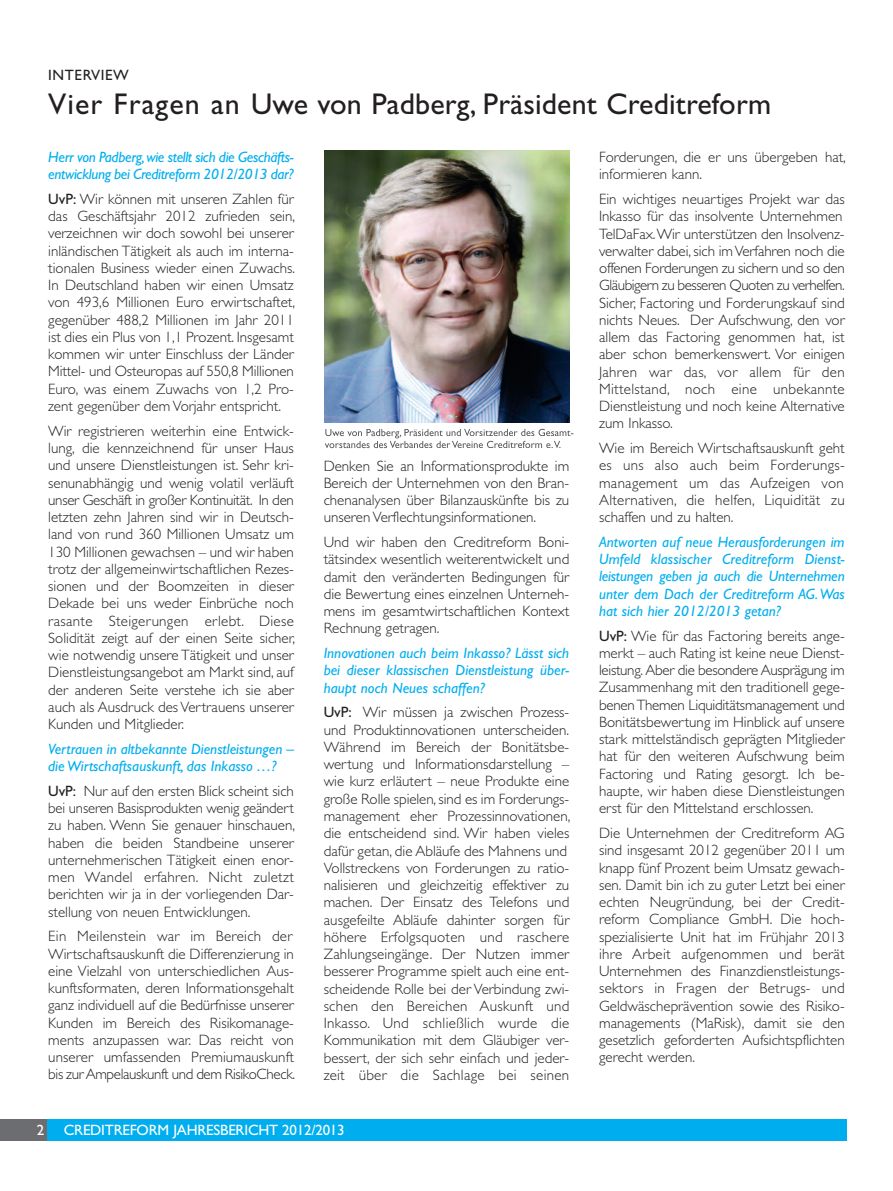
<style>
.page{position:relative;width:893px;height:1191px;background:#fff}
.page>*{position:absolute;margin:0;border:0;box-sizing:border-box;transform-origin:0 0}
.t1{font:30px "Gill Sans";letter-spacing:.005em;color:#231f20}
.t2{font:15px/17.2px "Gill Sans Light TT";color:#231f20;text-align:justify}
.t3{font:italic 15px/17.2px "Gill Sans";color:#00aeef;text-align:justify}
.t4{font:italic 15px/17.2px "Gill Sans";letter-spacing:-.02em;color:#00aeef}
.t5{font:15px "Gill Sans";letter-spacing:-.015em;color:#fff}
.t6{font:15px "Gill Sans";letter-spacing:.04em;color:#231f20}
.s1{font-family:"Gill Sans"}
</style>
<div class="page">
<div style="left:47px;top:1119px;width:799px;height:21px;background:#00aeef"></div>
<div style="left:0;top:1119px;width:47px;height:21px;background:#6c6d70"></div>
<img style="left:325px;top:150px;width:245px;height:273px">
<svg style="left:325px;top:429px;width:225px;height:19px"></svg>
<p class="t6" style="left:48px;top:69px;width:82px">INTERVIEW</p>
<h1 class="t1" style="left:48px;top:93px;width:724px">Vier Fragen an Uwe von Padberg, Präsident Creditreform</h1>
<p class="t4" style="left:48px;top:150px;width:247px">Herr von Padberg,wie stellt sich die Geschäfts&shy;entwicklung bei Creditreform 2012/2013 dar?</p>
<p class="t2" style="left:48px;top:190px;width:248px"><span class="s1">UvP:</span> Wir können mit unseren Zahlen für das Geschäftsjahr 2012 zufrieden sein, verzeichnen wir doch sowohl bei unserer inländischen Tätigkeit als auch im interna&shy;tionalen Business wieder einen Zuwachs.<br>In Deutschland haben wir einen Umsatz von 493,6 Millionen Euro erwirtschaftet, gegenüber 488,2 Millionen im Jahr 2011 ist dies ein Plus von 1,1 Prozent. Insgesamt kommen wir unter Einschluss der Länder Mittel- und Osteuropas auf 550,8 Millionen Euro, was einem Zuwachs von 1,2 Pro&shy;zent gegenüber dem Vorjahr entspricht.</p>
<p class="t2" style="left:48px;top:422px;width:248px">Wir registrieren weiterhin eine Entwick&shy;lung, die kennzeichnend für unser Haus und unsere Dienstleistungen ist. Sehr kri&shy;senunabhängig und wenig volatil verläuft unser Geschäft in großer Kontinuität. In den letzten zehn Jahren sind wir in Deutsch&shy;land von rund 360 Millionen Umsatz um 130 Millionen gewachsen – und wir haben trotz der allgemeinwirtschaftlichen Rezes&shy;sionen und der Boomzeiten in dieser Dekade bei uns weder Einbrüche noch rasante Steigerungen erlebt. Diese Solidität zeigt auf der einen Seite sicher, wie notwendig unsere Tätigkeit und unser Dienstleistungsangebot am Markt sind, auf der anderen Seite verstehe ich sie aber auch als Ausdruck desVertrauens unserer Kunden und Mitglieder.</p>
<p class="t3" style="left:48px;top:741px;width:247px">Vertrauen in altbekannte Dienstleistungen – die Wirtschaftsauskunft, das Inkasso …?</p>
<p class="t2" style="left:48px;top:782px;width:248px"><span class="s1">UvP:</span> Nur auf den ersten Blick scheint sich bei unseren Basisprodukten wenig geändert zu haben. Wenn Sie genauer hinschauen, haben die beiden Standbeine unserer unternehmerischen Tätigkeit einen enor&shy;men Wandel erfahren. Nicht zuletzt berichten wir ja in der vorliegenden Dar&shy;stellung von neuen Entwicklungen.</p>
<p class="t2" style="left:48px;top:927px;width:248px;text-align:left">Ein Meilenstein war im Bereich der Wirtschaftsauskunft die Differenzierung in eine Vielzahl von unterschiedlichen Aus&shy;kunftsformaten, deren Informationsgehalt ganz individuell auf die Bedürfnisse unserer Kunden im Bereich des Risikomanage&shy;ments anzupassen war. Das reicht von unserer umfassenden Premiumauskunft bis zurAmpelauskunft und dem RisikoCheck.</p>
<p class="t2" style="left:324px;top:457px;width:247px">Denken Sie an Informationsprodukte im Bereich der Unternehmen von den Bran&shy;chenanalysen über Bilanzauskünfte bis zu unseren Verflechtungsinformationen.</p>
<p class="t2" style="left:324px;top:533px;width:247px">Und wir haben den Creditreform Boni&shy;tätsindex wesentlich weiterentwickelt und damit den veränderten Bedingungen für die Bewertung eines einzelnen Unterneh&shy;mens im gesamtwirtschaftlichen Kontext Rechnung getragen.</p>
<p class="t3" style="left:324px;top:646px;width:247px">Innovationen auch beim Inkasso? Lässt sich bei dieser klassischen Dienstleistung über&shy;haupt noch Neues schaffen?</p>
<p class="t2" style="left:324px;top:703px;width:248px;text-align:left"><span class="s1">UvP:</span> Wir müssen ja zwischen Prozess&shy;und Produktinnovationen unterscheiden.<br>Während im Bereich der Bonitätsbe&shy;wertung und Informationsdarstellung – wie kurz erläutert – neue Produkte eine große Rolle spielen, sind es im Forderungs&shy;management eher Prozessinnovationen, die entscheidend sind. Wir haben vieles dafür getan, die Abläufe des Mahnens und Vollstreckens von Forderungen zu ratio&shy;nalisieren und gleichzeitig effektiver zu machen. Der Einsatz des Telefons und ausgefeilte Abläufe dahinter sorgen für höhere Erfolgsquoten und raschere Zahlungseingänge. Der Nutzen immer besserer Programme spielt auch eine ent&shy;scheidende Rolle bei der Verbindung zwi&shy;schen den Bereichen Auskunft und Inkasso. Und schließlich wurde die Kommunikation mit dem Gläubiger ver&shy;bessert, der sich sehr einfach und jeder&shy;zeit über die Sachlage bei seinen</p>
<p class="t5" style="left:37px;top:1124px;width:9px">2</p>
<p class="t5" style="left:64px;top:1124px;width:282px">CREDITREFORM JAHRESBERICHT 2012/2013</p>
<p class="t2" style="left:599px;top:148px;width:248px">Forderungen, die er uns übergeben hat, informieren kann.</p>
<p class="t2" style="left:599px;top:190px;width:247px;text-align:left">Ein wichtiges neuartiges Projekt war das Inkasso für das insolvente Unternehmen TelDaFax.Wir unterstützen den Insolvenz&shy;verwalter dabei, sich imVerfahren noch die offenen Forderungen zu sichern und so den Gläubigern zu besseren Quoten zu verhelfen.<br>Sicher, Factoring und Forderungskauf sind nichts Neues. Der Aufschwung, den vor allem das Factoring genommen hat, ist aber schon bemerkenswert. Vor einigen Jahren war das, vor allem für den Mittelstand, noch eine unbekannte Dienstleistung und noch keine Alternative zum Inkasso.</p>
<p class="t2" style="left:599px;top:439px;width:247px">Wie im Bereich Wirtschaftsauskunft geht es uns also auch beim Forderungs&shy;management um das Aufzeigen von Alternativen, die helfen, Liquidität zu schaffen und zu halten.</p>
<p class="t3" style="left:599px;top:534px;width:247px">Antworten auf neue Herausforderungen im Umfeld klassischer Creditreform Dienst&shy;leistungen geben ja auch die Unternehmen unter dem Dach der Creditreform AG.Was hat sich hier 2012/2013 getan?</p>
<p class="t2" style="left:599px;top:627px;width:247px"><span class="s1">UvP:</span> Wie für das Factoring bereits ange&shy;merkt – auch Rating ist keine neue Dienst&shy;leistung. Aber die besondere Ausprägung im Zusammenhang mit den traditionell gege&shy;benenThemen Liquiditätsmanagement und Bonitätsbewertung im Hinblick auf unsere stark mittelständisch geprägten Mitglieder hat für den weiteren Aufschwung beim Factoring und Rating gesorgt. Ich be&shy;haupte, wir haben diese Dienstleistungen erst für den Mittelstand erschlossen.</p>
<p class="t2" style="left:599px;top:824px;width:247px">Die Unternehmen der Creditreform AG sind insgesamt 2012 gegenüber 2011 um knapp fünf Prozent beim Umsatz gewach&shy;sen. Damit bin ich zu guter Letzt bei einer echten Neugründung, bei der Credit&shy;reform Compliance GmbH. Die hoch&shy;spezialisierte Unit hat im Frühjahr 2013 ihre Arbeit aufgenommen und berät Unternehmen des Finanzdienstleistungs&shy;sektors in Fragen der Betrugs- und Geldwäscheprävention sowie des Risiko&shy;managements (MaRisk), damit sie den gesetzlich geforderten Aufsichtspflichten gerecht werden.</p>
</div>
